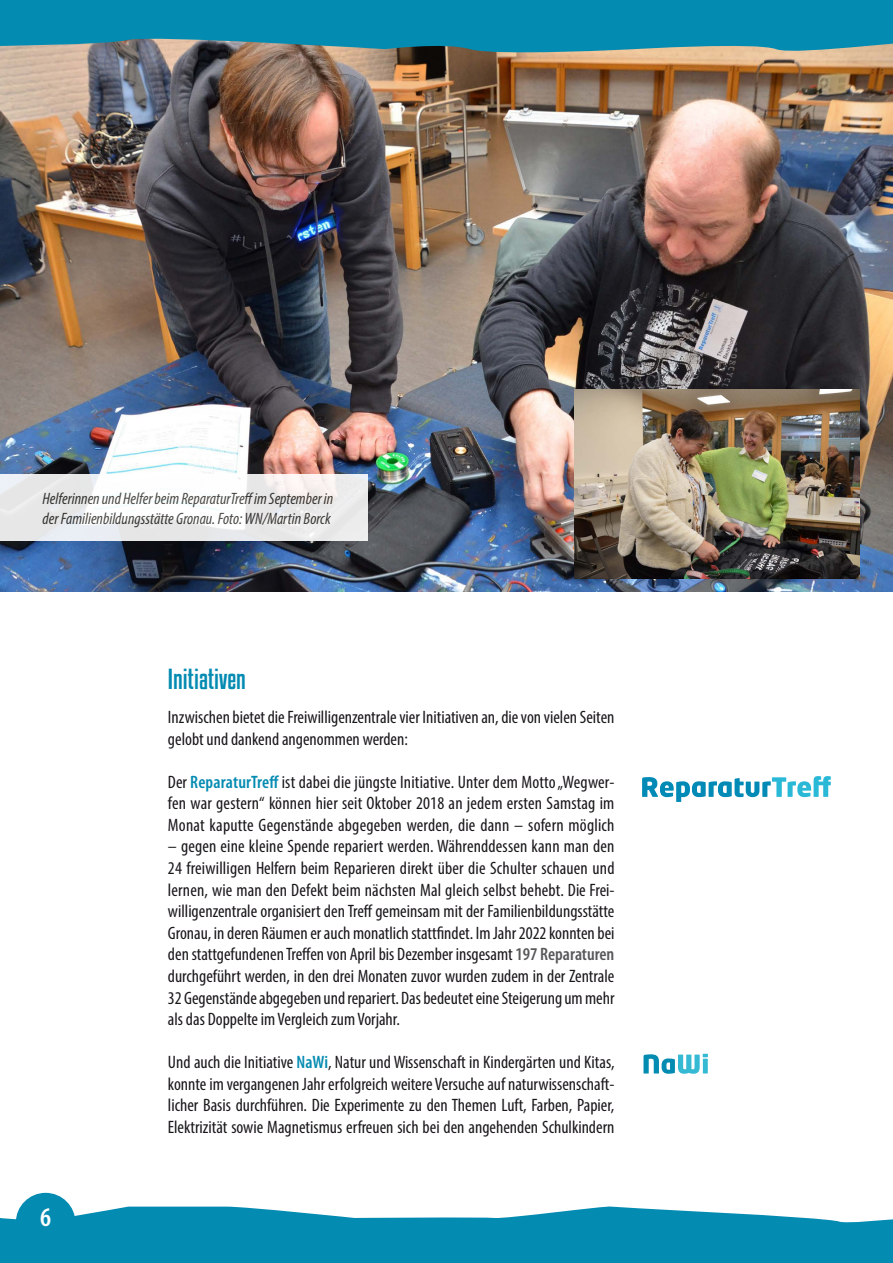
<style>
.page{position:relative;width:893px;height:1263px;background:#fff}
.page>*{position:absolute;margin:0;border:0;box-sizing:border-box;transform-origin:0 0}
.t1{font:600 condensed 27px "Myriad Pro";color:#fff}
.t2{font:25.5px "Kenyan Coffee Rg";color:#048bb2}
.t3{font:condensed 18px/21.6px "Myriad Pro";color:#1a171b;text-align:justify}
.t4{font:italic condensed 16.5px/19.8px "Myriad Pro";color:#3a3934}
.s1{font-weight:600;color:#048bb2}
.s2{font-weight:600;color:#58585a}
</style>
<div class="page">
<img style="left:0;top:58px;width:893px;height:534px">
<svg style="left:0;top:475px;width:367px;height:66px;fill:#ebeded"></svg>
<svg style="left:643px;top:1054px;width:65px;height:20px"></svg>
<svg style="left:642px;top:776px;width:189px;height:26px"></svg>
<img style="left:574px;top:389px;width:285px;height:189px">
<svg style="left:0;top:1206px;width:893px;height:57px;fill:#048bb2"></svg>
<svg style="left:0;top:0;width:893px;height:58px;fill:#048bb2"></svg>
<div style="left:16px;top:1193px;width:59px;height:59px;background:#048bb2;border-radius:50%"></div>
<p class="t4" style="left:43px;top:488px;width:292px">Helferinnen und Helfer beim ReparaturTreff im September in der Familienbildungsstätte Gronau. Foto: WN/Martin Borck</p>
<h1 class="t1" style="left:40px;top:1202px;width:13px">6</h1>
<h2 class="t2" style="left:168px;top:663px;width:80px">Initiativen</h2>
<p class="t3" style="left:168px;top:706px;width:448px">Inzwischen bietet die Freiwilligenzentrale vier Initiativen an, die von vielen Seiten gelobt und dankend angenommen werden:</p>
<p class="t3" style="left:168px;top:771px;width:448px">Der <span class="s1">ReparaturTreff</span> ist dabei die jüngste Initiative. Unter dem Motto „Wegwer&shy;fen war gestern“ können hier seit Oktober 2018 an jedem ersten Samstag im Monat kaputte Gegenstände abgegeben werden, die dann – sofern möglich</p>
<p class="t3" style="left:168px;top:835px;width:448px">– gegen eine kleine Spende repariert werden. Währenddessen kann man den 24 freiwilligen Helfern beim Reparieren direkt über die Schulter schauen und lernen, wie man den Defekt beim nächsten Mal gleich selbst behebt. Die Frei&shy;willigenzentrale organisiert den Treff gemeinsam mit der Familienbildungsstätte Gronau, in deren Räumen er auch monatlich stattfindet. Im Jahr 2022 konnten bei den stattgefundenen Treffen von April bis Dezember insgesamt <span class="s2">197 Reparaturen </span>durchgeführt werden, in den drei Monaten zuvor wurden zudem in der Zentrale 32 Gegenstände abgegeben und repariert. Das bedeutet eine Steigerung um mehr als das Doppelte im Vergleich zum Vorjahr.</p>
<p class="t3" style="left:168px;top:1051px;width:448px">Und auch die Initiative <span class="s1">NaWi</span>, Natur und Wissenschaft in Kindergärten und Kitas, konnte im vergangenen Jahr erfolgreich weitere Versuche auf naturwissenschaft&shy;licher Basis durchführen. Die Experimente zu den Themen Luft, Farben, Papier, Elektrizität sowie Magnetismus erfreuen sich bei den angehenden Schulkindern</p>
</div>
